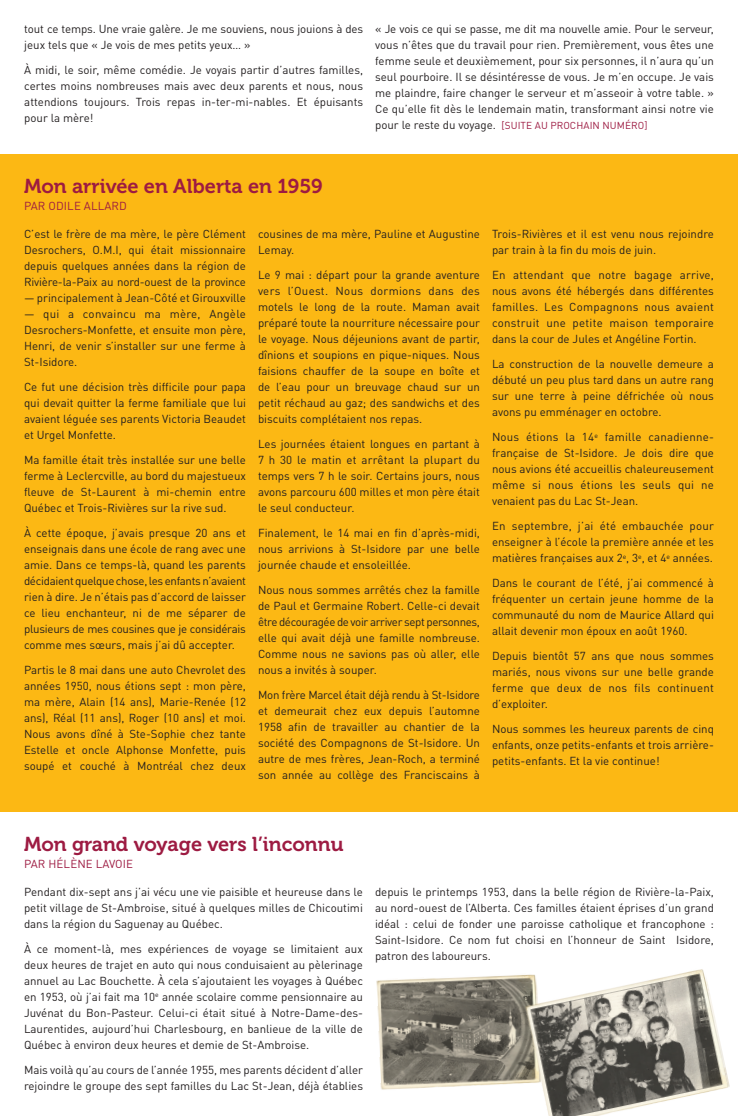
<style>
.page{position:relative;width:738px;height:1116px;background:#fff}
.page>*{position:absolute;margin:0;border:0;box-sizing:border-box;transform-origin:0 0}
.titre2{font:20px "Museo 700";color:#9d1b42}
.texte_courant{font:11.5px/16px "DIN Pro";color:#231f20;text-align:justify}
.auteur{font:11.5px "DIN Pro";letter-spacing:.01em;color:#9d1b42}
.texte_courant-2{font:10px "DIN Pro";letter-spacing:.01em;color:#9d1b42}
.s1{font-size:11.5px;color:#231f20}
</style>
<div class="page">
<div style="left:0;top:154px;width:738px;height:658px;background:#fcb814"></div>
<img style="left:376px;top:975px;width:149px;height:115px">
<img style="left:525px;top:969px;width:205px;height:147px">
<p class="texte_courant" style="left:24px;top:20px;width:340px">tout ce temps. Une vraie galère. Je me souviens, nous jouions à des jeux tels que « Je vois de mes petits yeux… »</p>
<p class="texte_courant" style="left:24px;top:61px;width:340px">À midi, le soir, même comédie. Je voyais partir d’autres familles, certes moins nombreuses mais avec deux parents et nous, nous attendions toujours. Trois repas in-ter-mi-nables. Et épuisants pour la mère!</p>
<p class="texte_courant" style="left:375px;top:20px;width:340px">« Je vois ce qui se passe, me dit ma nouvelle amie. Pour le serveur, vous n’êtes que du travail pour rien. Premièrement, vous êtes une femme seule et deuxièmement, pour six personnes, il n’aura qu’un seul pourboire. Il se désintéresse de vous. Je m’en occupe. Je vais me plaindre, faire changer le serveur et m’asseoir à votre table. » Ce qu’elle fit dès le lendemain matin, transformant ainsi notre vie</p>
<p class="texte_courant-2" style="left:375px;top:117px;width:274px"><span class="s1">pour le reste du voyage.</span> [SUITE AU PROCHAIN NUMÉRO]</p>
<p class="titre2" style="left:24px;top:175px;width:300px">Mon arrivée en Alberta en 1959</p>
<p class="auteur" style="left:24px;top:197px;width:104px">PAR ODILE ALLARD</p>
<p class="texte_courant" style="left:24px;top:225px;width:224px">C’est le frère de ma mère, le père Clément Desrochers, O.M.I, qui était missionnaire depuis quelques années dans la région de Rivière-la-Paix au nord-ouest de la province</p>
<p class="texte_courant" style="left:24px;top:289px;width:224px">— principalement à Jean-Côté et Girouxville</p>
<p class="texte_courant" style="left:24px;top:305px;width:224px">— qui a convaincu ma mère, Angèle Desrochers-Monfette, et ensuite mon père, Henri, de venir s’installer sur une ferme à St-Isidore.</p>
<p class="texte_courant" style="left:24px;top:378px;width:224px">Ce fut une décision très difficile pour papa qui devait quitter la ferme familiale que lui avaient léguée ses parents Victoria Beaudet et Urgel Monfette.</p>
<p class="texte_courant" style="left:24px;top:451px;width:223px">Ma famille était très installée sur une belle ferme à Leclercville, au bord du majestueux fleuve de St-Laurent à mi-chemin entre Québec et Trois-Rivières sur la rive sud.</p>
<p class="texte_courant" style="left:24px;top:524px;width:224px">À cette époque, j’avais presque 20 ans et enseignais dans une école de rang avec une amie. Dans ce temps-là, quand les parents décidaient quelque chose, les enfants n’avaient rien à dire. Je n’étais pas d’accord de laisser ce lieu enchanteur, ni de me séparer de plusieurs de mes cousines que je considérais comme mes sœurs, mais j’ai dû accepter.</p>
<p class="texte_courant" style="left:24px;top:661px;width:224px">Partis le 8 mai dans une auto Chevrolet des années 1950, nous étions sept : mon père, ma mère, Alain (14 ans), Marie-Renée (12 ans), Réal (11 ans), Roger (10 ans) et moi.<br>Nous avons dîné à Ste-Sophie chez tante Estelle et oncle Alphonse Monfette, puis soupé et couché à Montréal chez deux</p>
<p class="texte_courant" style="left:258px;top:225px;width:224px">cousines de ma mère, Pauline et Augustine<br>Lemay.</p>
<p class="texte_courant" style="left:258px;top:266px;width:224px">Le 9 mai : départ pour la grande aventure vers l’Ouest. Nous dormions dans des motels le long de la route. Maman avait préparé toute la nourriture nécessaire pour le voyage. Nous déjeunions avant de partir, dînions et soupions en pique-niques. Nous faisions chauffer de la soupe en boîte et de l’eau pour un breuvage chaud sur un petit réchaud au gaz; des sandwichs et des biscuits complétaient nos repas.</p>
<p class="texte_courant" style="left:258px;top:435px;width:224px">Les journées étaient longues en partant à 7 h 30 le matin et arrêtant la plupart du temps vers 7 h le soir. Certains jours, nous avons parcouru 600 milles et mon père était le seul conducteur.</p>
<p class="texte_courant" style="left:258px;top:524px;width:223px">Finalement, le 14 mai en fin d’après-midi, nous arrivions à St-Isidore par une belle journée chaude et ensoleillée.</p>
<p class="texte_courant" style="left:258px;top:581px;width:224px">Nous nous sommes arrêtés chez la famille de Paul et Germaine Robert. Celle-ci devait être découragée de voir arriver sept personnes, elle qui avait déjà une famille nombreuse.<br>Comme nous ne savions pas où aller, elle nous a invités à souper.</p>
<p class="texte_courant" style="left:258px;top:686px;width:224px">Mon frère Marcel était déjà rendu à St-Isidore et demeurait chez eux depuis l’automne 1958 afin de travailler au chantier de la société des Compagnons de St-Isidore. Un autre de mes frères, Jean-Roch, a terminé son année au collège des Franciscains à</p>
<p class="texte_courant" style="left:492px;top:225px;width:223px">Trois-Rivières et il est venu nous rejoindre par train à la fin du mois de juin.</p>
<p class="texte_courant" style="left:492px;top:266px;width:224px">En attendant que notre bagage arrive, nous avons été hébergés dans différentes familles. Les Compagnons nous avaient construit une petite maison temporaire dans la cour de Jules et Angéline Fortin.</p>
<p class="texte_courant" style="left:492px;top:355px;width:224px">La construction de la nouvelle demeure a débuté un peu plus tard dans un autre rang sur une terre à peine défrichée où nous avons pu emménager en octobre.</p>
<p class="texte_courant" style="left:492px;top:428px;width:224px">Nous étions la 14<sup>e</sup> famille canadienne&shy;française de St-Isidore. Je dois dire que nous avions été accueillis chaleureusement même si nous étions les seuls qui ne venaient pas du Lac St-Jean.</p>
<p class="texte_courant" style="left:492px;top:517px;width:224px">En septembre, j’ai été embauchée pour enseigner à l’école la première année et les matières françaises aux 2<sup>e</sup>, 3<sup>e</sup>, et 4<sup>e</sup> années.</p>
<p class="texte_courant" style="left:492px;top:574px;width:224px">Dans le courant de l’été, j’ai commencé à fréquenter un certain jeune homme de la communauté du nom de Maurice Allard qui allait devenir mon époux en août 1960.</p>
<p class="texte_courant" style="left:492px;top:647px;width:224px">Depuis bientôt 57 ans que nous sommes mariés, nous vivons sur une belle grande ferme que deux de nos fils continuent d’exploiter.</p>
<p class="texte_courant" style="left:492px;top:720px;width:224px">Nous sommes les heureux parents de cinq enfants, onze petits-enfants et trois arrière&shy;petits-enfants. Et la vie continue!</p>
<p class="titre2" style="left:24px;top:833px;width:321px">Mon grand voyage vers l’inconnu</p>
<p class="auteur" style="left:24px;top:855px;width:111px">PAR HÉLÈNE LAVOIE</p>
<p class="texte_courant" style="left:24px;top:883px;width:341px">Pendant dix-sept ans j’ai vécu une vie paisible et heureuse dans le petit village de St-Ambroise, situé à quelques milles de Chicoutimi dans la région du Saguenay au Québec.</p>
<p class="texte_courant" style="left:24px;top:940px;width:341px">À ce moment-là, mes expériences de voyage se limitaient aux deux heures de trajet en auto qui nous conduisaient au pèlerinage annuel au Lac Bouchette. À cela s’ajoutaient les voyages à Québec en 1953, où j’ai fait ma 10<sup>e</sup> année scolaire comme pensionnaire au Juvénat du Bon-Pasteur. Celui-ci était situé à Notre-Dame-des-Laurentides, aujourd’hui Charlesbourg, en banlieue de la ville de Québec à environ deux heures et demie de St-Ambroise.</p>
<p class="texte_courant" style="left:24px;top:1061px;width:341px">Mais voilà qu’au cours de l’année 1955, mes parents décident d’aller rejoindre le groupe des sept familles du Lac St-Jean, déjà établies</p>
<p class="texte_courant" style="left:375px;top:883px;width:341px">depuis le printemps 1953, dans la belle région de Rivière-la-Paix, au nord-ouest de l’Alberta. Ces familles étaient éprises d’un grand idéal : celui de fonder une paroisse catholique et francophone :<br>Saint-Isidore. Ce nom fut choisi en l’honneur de Saint Isidore, patron des laboureurs.</p>
</div>
